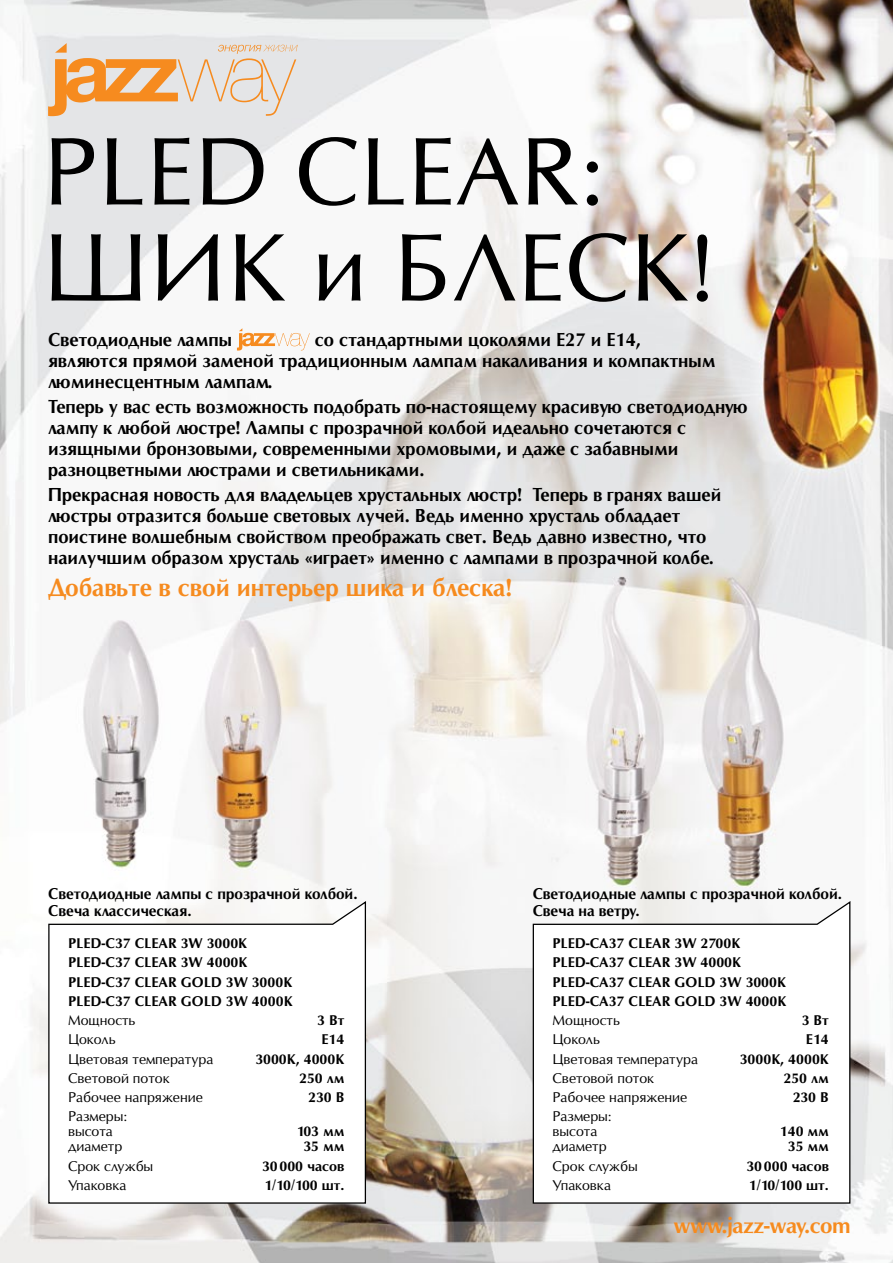
<style>
.page{position:relative;width:893px;height:1263px;background:#fff}
.page>*{position:absolute;margin:0;border:0;box-sizing:border-box;transform-origin:0 0}
.t1{font:91.5px/96px "Opium New C";color:#000}
.t2{font:700 24px "Opium New C";color:#f68b1f;scale:.96 1}
.t3{font:700 21px "Opium New C";letter-spacing:-.03em;color:#f68b1f}
.t4{font:700 18px/21px "Opium New C";color:#000;scale:.96 1}
.t5{font:700 15px/16.5px "Opium New C";color:#000;scale:.96 1}
.t6{font:700 13.5px/19.2px "Opium New C";color:#000}
.t7{font:13.5px/15px "Opium New C";color:#000}
</style>
<div class="page">
<img style="left:0;top:0;width:893px;height:1263px">
<svg style="left:237px;top:328px;width:73px;height:23px"></svg>
<svg style="left:48px;top:43px;width:250px;height:73px;background:#e8cdb3"></svg>
<svg style="left:48px;top:900px;width:319px;height:304px"></svg>
<svg style="left:532px;top:900px;width:319px;height:304px"></svg>
<h1 class="t1" style="left:43px;top:123px;width:674px">PLED CLEAR:<br>ШИК и БЛЕСК!</h1>
<p class="t4" style="left:48px;top:329px;width:193px">Светодиодные лампы</p>
<p class="t4" style="left:48px;top:329px;width:697px;text-indent:267px">со стандартными цоколями Е27 и Е14, являются прямой заменой традиционным лампам накаливания и компактным люминесцентным лампам.</p>
<p class="t4" style="left:48px;top:396px;width:730px">Теперь у вас есть возможность подобрать по-настоящему красивую светодиодную лампу к любой люстре! Лампы с прозрачной колбой идеально сочетаются с изящными бронзовыми, современными хромовыми, и даже с забавными разноцветными люстрами и светильниками.</p>
<p class="t4" style="left:48px;top:485px;width:703px">Прекрасная новость для владельцев хрустальных люстр! Теперь в гранях вашей люстры отразится больше световых лучей. Ведь именно хрусталь обладает поистине волшебным свойством преображать свет. Ведь давно известно, что наилучшим образом хрусталь «играет» именно с лампами в прозрачной колбе.</p>
<h2 class="t2" style="left:48px;top:573px;width:485px">Добавьте в свой интерьер шика и блеска!</h2>
<p class="t5" style="left:48px;top:886px;width:324px">Светодиодные лампы с прозрачной колбой.<br>Свеча классическая.</p>
<p class="t6" style="left:68px;top:934px;width:226px">PLED-C37 CLEAR 3W 3000K<br>PLED-C37 CLEAR 3W 4000K<br>PLED-C37 CLEAR GOLD 3W 3000K<br>PLED-C37 CLEAR GOLD 3W 4000K</p>
<p class="t7" style="left:68px;top:1013px;width:69px">Мощность</p>
<p class="t6" style="left:317px;top:1011px;width:29px">3 Вт</p>
<p class="t7" style="left:68px;top:1032px;width:49px">Цоколь</p>
<p class="t6" style="left:321px;top:1030px;width:24px">Е14</p>
<p class="t7" style="left:68px;top:1051px;width:147px">Цветовая температура</p>
<p class="t6" style="left:255px;top:1049px;width:90px">3000К, 4000К</p>
<p class="t7" style="left:68px;top:1070px;width:103px">Световой поток</p>
<p class="t6" style="left:299px;top:1068px;width:47px">250 лм</p>
<p class="t7" style="left:68px;top:1090px;width:136px">Рабочее напряжение</p>
<p class="t6" style="left:308px;top:1088px;width:38px">230 В</p>
<p class="t7" style="left:68px;top:1109px;width:61px">Размеры: высота</p>
<p class="t6" style="left:297px;top:1122px;width:49px">103 мм</p>
<p class="t7" style="left:68px;top:1139px;width:56px">диаметр</p>
<p class="t6" style="left:303px;top:1137px;width:43px">35 мм</p>
<p class="t7" style="left:68px;top:1158px;width:87px">Срок службы</p>
<p class="t6" style="left:262px;top:1156px;width:84px">30000 часов</p>
<p class="t7" style="left:68px;top:1177px;width:60px">Упаковка</p>
<p class="t6" style="left:264px;top:1175px;width:82px">1/10/100 шт.</p>
<p class="t5" style="left:533px;top:886px;width:324px">Светодиодные лампы с прозрачной колбой.<br>Свеча на ветру.</p>
<p class="t6" style="left:552px;top:934px;width:235px">PLED-CA37 CLEAR 3W 2700K<br>PLED-CA37 CLEAR 3W 4000K<br>PLED-CA37 CLEAR GOLD 3W 3000K<br>PLED-CA37 CLEAR GOLD 3W 4000K</p>
<p class="t7" style="left:552px;top:1013px;width:69px">Мощность</p>
<p class="t6" style="left:802px;top:1011px;width:29px">3 Вт</p>
<p class="t7" style="left:552px;top:1032px;width:49px">Цоколь</p>
<p class="t6" style="left:806px;top:1030px;width:24px">Е14</p>
<p class="t7" style="left:552px;top:1051px;width:147px">Цветовая температура</p>
<p class="t6" style="left:740px;top:1049px;width:90px">3000К, 4000К</p>
<p class="t7" style="left:552px;top:1070px;width:103px">Световой поток</p>
<p class="t6" style="left:784px;top:1068px;width:47px">250 лм</p>
<p class="t7" style="left:552px;top:1090px;width:136px">Рабочее напряжение</p>
<p class="t6" style="left:793px;top:1088px;width:38px">230 В</p>
<p class="t7" style="left:552px;top:1109px;width:61px">Размеры: высота</p>
<p class="t6" style="left:780px;top:1122px;width:50px">140 мм</p>
<p class="t7" style="left:552px;top:1139px;width:56px">диаметр</p>
<p class="t6" style="left:788px;top:1137px;width:43px">35 мм</p>
<p class="t7" style="left:552px;top:1158px;width:87px">Срок службы</p>
<p class="t6" style="left:747px;top:1156px;width:84px">30000 часов</p>
<p class="t7" style="left:552px;top:1177px;width:60px">Упаковка</p>
<p class="t6" style="left:749px;top:1175px;width:82px">1/10/100 шт.</p>
<p class="t3" style="left:673px;top:1212px;width:178px">www.jazz-way.com</p>
</div>
